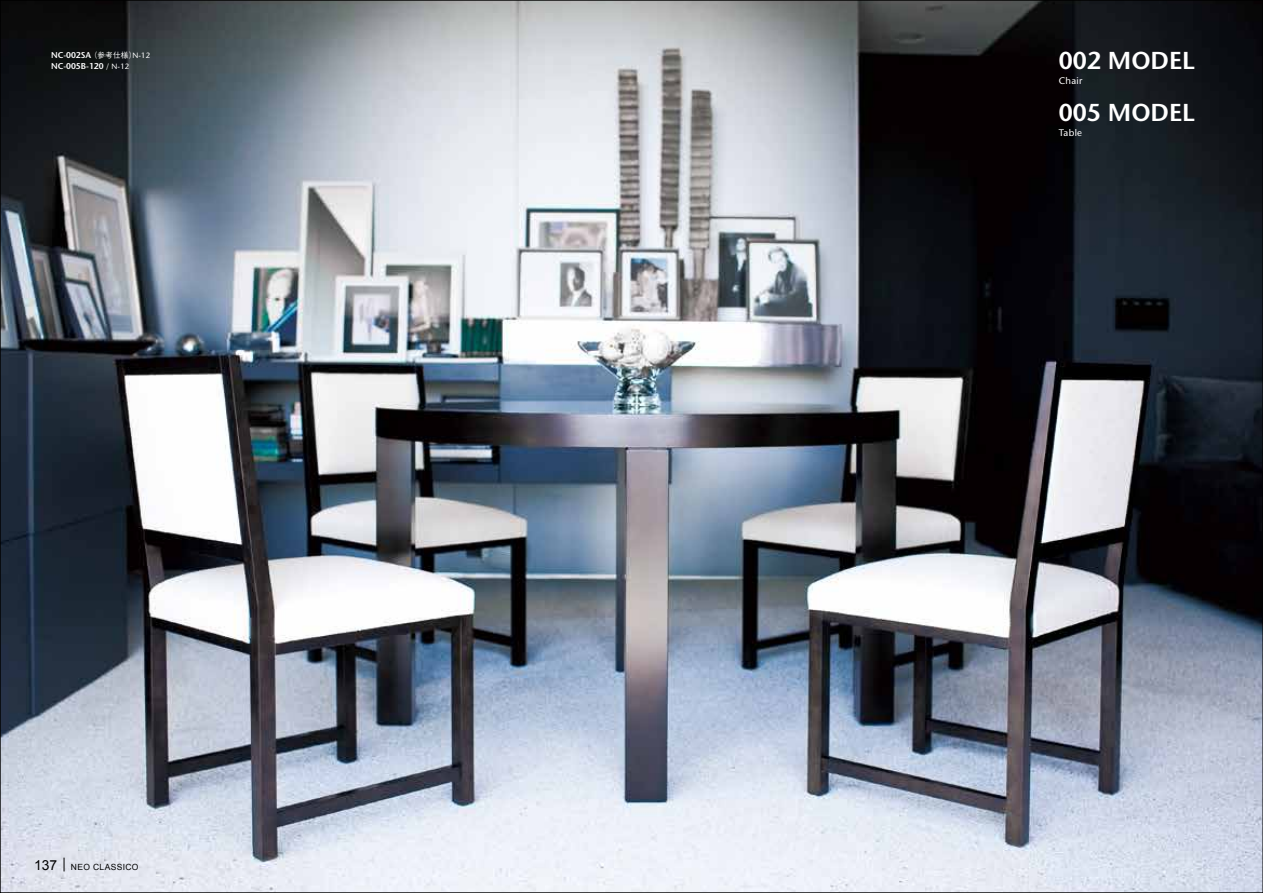
<style>
.page{position:relative;width:1263px;height:893px;background:#fff}
.page>*{position:absolute;margin:0;border:0;box-sizing:border-box;transform-origin:0 0}
.t1{font:600 24.45px "Stone Sans";color:#fff}
.t2{font:9.6px "Stone Sans";letter-spacing:.03em;color:#fff}
.t3{font:600 8.55px/10.6px "Stone Sans";color:#fff}
.t4{font:8.55px "Arial";letter-spacing:.04em;color:#000}
.s1{font-family:"Gothic BBB Pro";font-weight:500;font-size:7.65px}
.s2{font-weight:400;font-size:7.65px}
.s3{font-size:13.8px}
</style>
<div class="page">
<img style="left:0;top:0;width:1262px;height:893px">
<hr style="left:1262px;top:0;width:1px;height:893px;background:#000">
<p class="t3" style="left:51px;top:50px;width:101px">NC-002SA <span class="s1">（参考仕様）</span><span class="s2">N-12<br></span>NC-005B-120 <span class="s2">/ N-12</span></p>
<h1 class="t1" style="left:1059px;top:45px;width:138px">002 MODEL</h1>
<p class="t2" style="left:1059px;top:75px;width:25px">Chair</p>
<h1 class="t1" style="left:1059px;top:97px;width:138px">005 MODEL</h1>
<p class="t2" style="left:1059px;top:127px;width:25px">Table</p>
<p class="t4" style="left:34px;top:861px;width:106px"><span class="s3">137</span> NEO CLASSICO</p>
</div>
